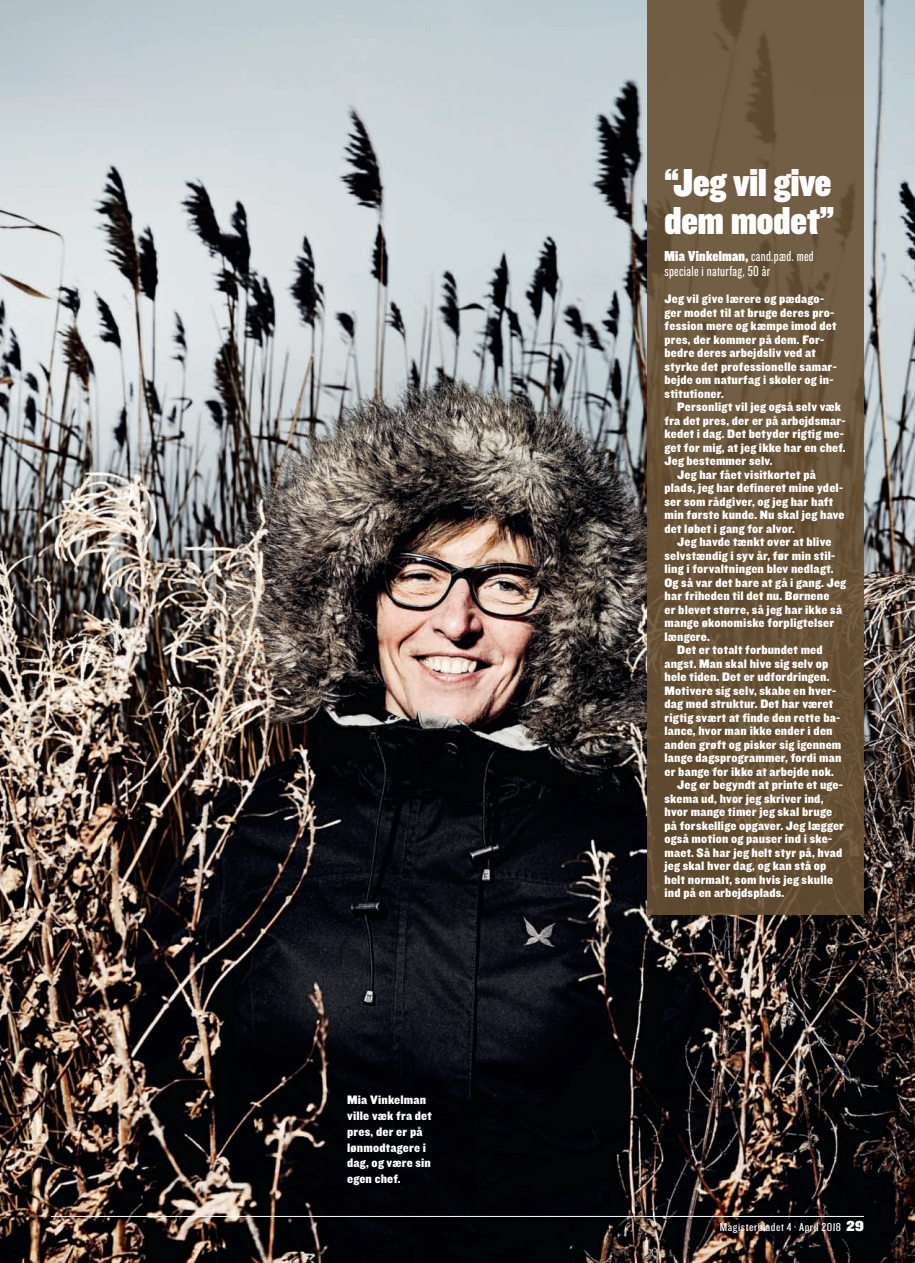
<style>
.page{position:relative;width:915px;height:1263px;background:#fff}
.page>*{position:absolute;margin:0;border:0;box-sizing:border-box;transform-origin:0 0}
.t1{font:40.5px/37.5px "Knockout 90 Ultmt Welterwt";color:#fff}
.t2{font:15px "Knockout 90 Ultmt Welterwt";letter-spacing:.02em;color:#fff}
.t3{font:15px "Knockout 28 Junior Feathrwt";letter-spacing:.02em;color:#fff}
.t4{font:12.75px/13.5px "Knockout 71 Full Middlewt";letter-spacing:.015em;color:#fff}
.t5{font:12px "Knockout 28 Junior Feathrwt";letter-spacing:.04em;color:#fff;scale:1.2 1}
.s1{font-family:"Knockout 28 Junior Feathrwt"}
.s2{font-family:"Knockout 90 Ultmt Welterwt";font-size:15px}
</style>
<div class="page">
<img style="left:0;top:0;width:914px;height:1263px">
<div style="left:647px;top:0;width:216px;height:914px;background:linear-gradient(to right,#69543a,#6a563c)"></div>
<hr style="left:51px;top:1216px;width:812px;height:1px;background:#fff">
<p class="t4" style="left:347px;top:1092px;width:86px;line-height:15.8px">Mia Vinkelman ville væk fra det pres, der er på lønmodtagere i dag, og være sin egen chef.</p>
<h1 class="t1" style="left:664px;top:162px;width:171px">“Jeg vil give dem modet”</h1>
<p class="t2" style="left:664px;top:246px;width:151px">Mia Vinkelman, <span class="s1">cand.pæd. med</span></p>
<p class="t3" style="left:664px;top:262px;width:107px">speciale i naturfag, 50 år</p>
<p class="t4" style="left:664px;top:292px;width:174px">Jeg vil give lærere og pædago&shy;ger modet til at bruge deres pro&shy;fession mere og kæmpe imod det pres, der kommer på dem. For&shy;bedre deres arbejdsliv ved at styrke det professionelle samar&shy;bejde om naturfag i skoler og in&shy;stitutioner.</p>
<p class="t4" style="left:677px;top:400px;width:165px">Personligt vil jeg også selv væk</p>
<p class="t4" style="left:664px;top:413px;width:182px">fra det pres, der er på arbejdsmar-</p>
<p class="t4" style="left:664px;top:427px;width:181px">kedet i dag. Det betyder rigtig me-</p>
<p class="t4" style="left:664px;top:440px;width:183px">get for mig, at jeg ikke har en chef.</p>
<p class="t4" style="left:664px;top:454px;width:110px">Jeg bestemmer selv.</p>
<p class="t4" style="left:677px;top:467px;width:140px">Jeg har fået visitkortet på</p>
<p class="t4" style="left:664px;top:481px;width:180px">plads, jeg har defineret mine ydel-</p>
<p class="t4" style="left:664px;top:494px;width:170px">ser som rådgiver, og jeg har haft</p>
<p class="t4" style="left:664px;top:508px;width:181px">min første kunde. Nu skal jeg have</p>
<p class="t4" style="left:664px;top:521px;width:132px">det løbet i gang for alvor.</p>
<p class="t4" style="left:677px;top:535px;width:156px">Jeg havde tænkt over at blive</p>
<p class="t4" style="left:664px;top:548px;width:172px">selvstændig i syv år, før min stil-</p>
<p class="t4" style="left:664px;top:562px;width:170px">ling i forvaltningen blev nedlagt.</p>
<p class="t4" style="left:664px;top:575px;width:183px">Og så var det bare at gå i gang. Jeg</p>
<p class="t4" style="left:664px;top:589px;width:166px">har friheden til det nu. Børnene</p>
<p class="t4" style="left:664px;top:602px;width:179px">er blevet større, så jeg har ikke så</p>
<p class="t4" style="left:664px;top:616px;width:171px">mange økonomiske forpligtelser</p>
<p class="t4" style="left:664px;top:629px;width:47px">længere.</p>
<p class="t4" style="left:677px;top:643px;width:147px">Det er totalt forbundet med</p>
<p class="t4" style="left:664px;top:656px;width:165px">angst. Man skal hive sig selv op</p>
<p class="t4" style="left:664px;top:670px;width:166px">hele tiden. Det er udfordringen.</p>
<p class="t4" style="left:664px;top:683px;width:173px">Motivere sig selv, skabe en hver-</p>
<p class="t4" style="left:664px;top:697px;width:170px">dag med struktur. Det har været</p>
<p class="t4" style="left:664px;top:710px;width:177px">rigtig svært at finde den rette ba-</p>
<p class="t4" style="left:664px;top:724px;width:169px">lance, hvor man ikke ender i den</p>
<p class="t4" style="left:664px;top:737px;width:178px">anden grøft og pisker sig igennem</p>
<p class="t4" style="left:664px;top:751px;width:178px">lange dagsprogrammer, fordi man</p>
<p class="t4" style="left:664px;top:764px;width:171px">er bange for ikke at arbejde nok.</p>
<p class="t4" style="left:677px;top:778px;width:167px">Jeg er begyndt at printe et uge-</p>
<p class="t4" style="left:664px;top:791px;width:160px">skema ud, hvor jeg skriver ind,</p>
<p class="t4" style="left:664px;top:805px;width:169px">hvor mange timer jeg skal bruge</p>
<p class="t4" style="left:664px;top:818px;width:181px">på forskellige opgaver. Jeg lægger</p>
<p class="t4" style="left:664px;top:832px;width:169px">også motion og pauser ind i ske-</p>
<p class="t4" style="left:664px;top:845px;width:179px">maet. Så har jeg helt styr på, hvad</p>
<p class="t4" style="left:664px;top:859px;width:163px">jeg skal hver dag, og kan stå op</p>
<p class="t4" style="left:664px;top:872px;width:170px">helt normalt, som hvis jeg skulle</p>
<p class="t4" style="left:664px;top:886px;width:121px">ind på en arbejdsplads.</p>
<p class="t5" style="left:719px;top:1220px;width:121px">Magisterbladet 4 · April 2018 <span class="s2">29</span></p>
</div>
